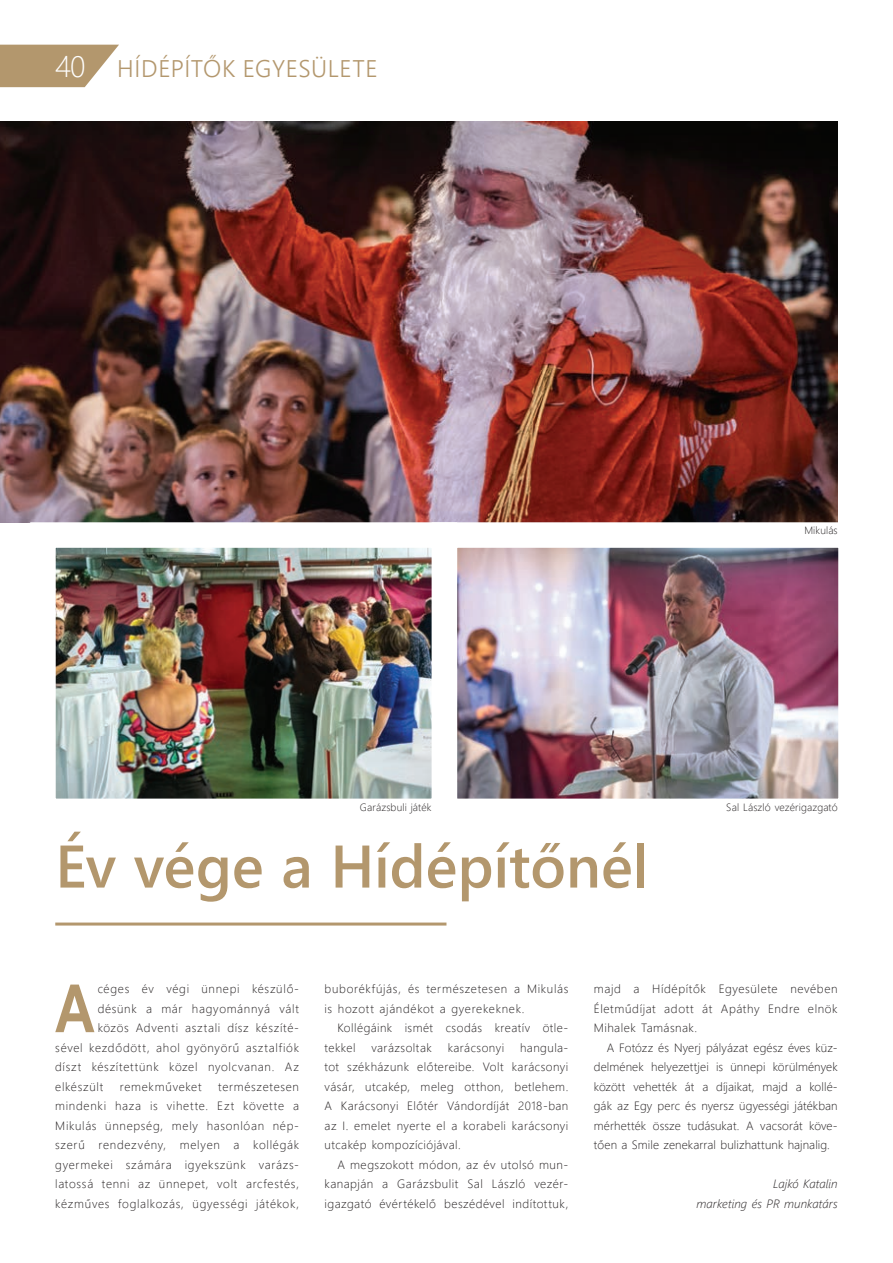
<style>
.page{position:relative;width:893px;height:1263px;background:#fff}
.page>*{position:absolute;margin:0;border:0;box-sizing:border-box;transform-origin:0 0}
.szoveg{font:700 66.45px "Arial Narrow";color:#b3976d}
.t1{font:60px "Webly Sleek UI Semibold";letter-spacing:-.005em;color:#b3976d}
.oldalszam_61{font:30px "Webly Sleek UI Light";color:#fff}
.rovat_42{font:24px "Webly Sleek UI Semilight";letter-spacing:.025em;color:#b3976d}
.szoveg-2{font:12px/19.5px "Webly Sleek UI Light";letter-spacing:.05em;color:#231f20;text-align:justify}
.SZERZO{font:italic 12px "Webly Sleek UI Light";letter-spacing:.01em;color:#231f20}
.KEPALA{font:10.5px "Webly Sleek UI Light";letter-spacing:.015em;color:#231f20}
</style>
<div class="page">
<img style="left:0;top:121px;width:838px;height:401px">
<img style="left:470px;top:509px;width:369px;height:290px">
<img style="left:17px;top:509px;width:453px;height:290px">
<svg style="left:0;top:45px;width:119px;height:42px;background:#bda582"></svg>
<hr style="left:55px;top:922px;width:391px;height:3px;background:#b3976d">
<p class="oldalszam_61" style="left:55px;top:43px;width:32px">40</p>
<p class="rovat_42" style="left:117px;top:50px;width:262px">HÍDÉPÍTŐK EGYESÜLETE</p>
<p class="KEPALA" style="left:804px;top:523px;width:35px">Mikulás</p>
<p class="KEPALA" style="left:360px;top:799px;width:73px">Garázsbuli játék</p>
<p class="KEPALA" style="left:726px;top:799px;width:113px">Sal László vezérigazgató</p>
<p class="t1" style="left:55px;top:821px;width:595px">Év vége a Hídépítőnél</p>
<p class="szoveg" style="left:55px;top:958px;width:41px">A</p>
<p class="szoveg-2" style="left:98px;top:979px;width:203px">céges év végi ünnepi készülő-</p>
<p class="szoveg-2" style="left:98px;top:998px;width:203px">désünk a már hagyománnyá vált</p>
<p class="szoveg-2" style="left:98px;top:1018px;width:203px">közös Adventi asztali dísz készíté-</p>
<p class="szoveg-2" style="left:55px;top:1037px;width:245px">sével kezdődött, ahol gyönyörű asztalfiók</p>
<p class="szoveg-2" style="left:55px;top:1057px;width:245px">díszt készítettünk közel nyolcvanan. Az</p>
<p class="szoveg-2" style="left:55px;top:1076px;width:50px">elkészült</p>
<p class="szoveg-2" style="left:120px;top:1076px;width:83px">remekműveket</p>
<p class="szoveg-2" style="left:55px;top:1076px;width:245px;text-indent:163px">természetesen mindenki haza is vihette. Ezt követte a Mikulás ünnepség, mely hasonlóan nép&shy;szerű rendezvény, melyen a kollégák gyermekei számára igyekszünk varázs&shy;latossá tenni az ünnepet, volt arcfestés, kézműves foglalkozás, ügyességi játékok,</p>
<p class="szoveg-2" style="left:325px;top:979px;width:245px">buborékfújás, és természetesen a Mikulás is hozott ajándékot a gyerekeknek.</p>
<p class="szoveg-2" style="left:325px;top:1018px;width:245px;text-indent:13px">Kollégáink ismét csodás kreatív ötle&shy;tekkel</p>
<p class="szoveg-2" style="left:325px;top:1037px;width:245px;text-indent:195px">hangula&shy;tot székházunk előtereibe. Volt karácsonyi vásár, utcakép, meleg otthon, betlehem.<br>A Karácsonyi Előtér Vándordíját 2018-ban az I. emelet nyerte el a korabeli karácsonyi utcakép kompozíciójával.</p>
<p class="szoveg-2" style="left:325px;top:1154px;width:245px;text-indent:13px">A megszokott módon, az év utolsó mun&shy;kanapján a Garázsbulit Sal László vezér&shy;igazgató évértékelő beszédével indítottuk,</p>
<p class="szoveg-2" style="left:371px;top:1037px;width:62px">varázsoltak</p>
<p class="szoveg-2" style="left:448px;top:1037px;width:58px">karácsonyi</p>
<p class="szoveg-2" style="left:594px;top:979px;width:245px">majd a Hídépítők Egyesülete nevében Életműdíjat adott át Apáthy Endre elnök Mihalek Tamásnak.</p>
<p class="szoveg-2" style="left:594px;top:1037px;width:245px;text-indent:13px">A Fotózz és Nyerj pályázat egész éves küz&shy;delmének helyezettjei is ünnepi körülmények között vehették át a díjaikat, majd a kollé&shy;gák az Egy perc és nyersz ügyességi játékban mérhették össze tudásukat. A vacsorát köve&shy;tően a Smile zenekarral bulizhattunk hajnalig.</p>
<p class="SZERZO" style="left:773px;top:1176px;width:66px">Lajkó Katalin</p>
<p class="SZERZO" style="left:696px;top:1195px;width:143px">marketing és PR munkatárs</p>
</div>
